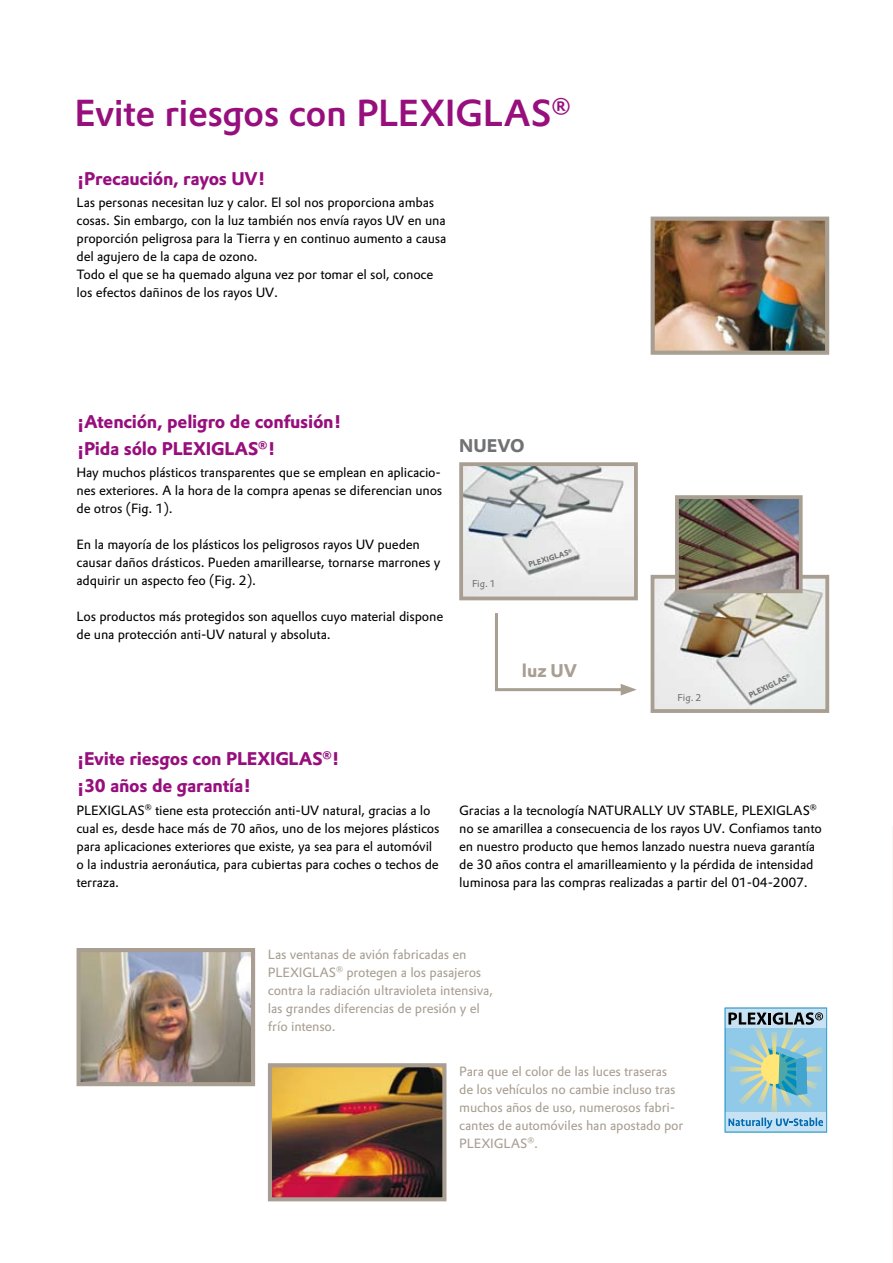
<style>
.page{position:relative;width:893px;height:1263px;background:#fff}
.page>*{position:absolute;margin:0;border:0;box-sizing:border-box;transform-origin:0 0}
.t1{font:36.9px "DTL Prokyon TPRO Medium Regula";letter-spacing:-.015em;color:#970e7d}
.t2{font:700 18px/27px "DTL Prokyon TPRO";letter-spacing:-.015em;color:#970e7d}
.t3{font:700 18px "DTL Prokyon TPRO";color:#707173}
.t4{font:700 18px "DTL Prokyon TPRO";color:#a89e92}
.t5{font:13.2px/18px "DTL Prokyon TPRO";letter-spacing:-.015em;color:#000}
.t6{font:13.2px/18px "DTL Prokyon TPRO";letter-spacing:-.015em;color:#a89e92}
.t7{font:9.6px "DTL Prokyon TPRO";letter-spacing:-.005em;color:#707173}
.t8{font:700 7.65px "DTL Prokyon TPRO";color:#707173}
</style>
<div class="page">
<img style="left:656px;top:222px;width:168px;height:128px">
<div style="left:651px;top:217px;width:178px;height:138px;border:4px solid #a89e92"></div>
<img style="left:464px;top:467px;width:169px;height:128px">
<div style="left:459px;top:462px;width:179px;height:138px;border:4px solid #a89e92"></div>
<img style="left:656px;top:580px;width:168px;height:128px">
<div style="left:651px;top:575px;width:178px;height:138px;border:4px solid #a89e92"></div>
<img style="left:680px;top:500px;width:118px;height:88px">
<div style="left:675px;top:495px;width:128px;height:98px;border:4px solid #a89e92"></div>
<img style="left:273px;top:1068px;width:168px;height:128px">
<div style="left:268px;top:1063px;width:178px;height:138px;border:4px solid #a89e92"></div>
<img style="left:82px;top:953px;width:168px;height:128px">
<div style="left:77px;top:948px;width:178px;height:138px;border:4px solid #a89e92"></div>
<svg style="left:495px;top:613px;width:142px;height:82px"></svg>
<div style="left:725px;top:1008px;width:102px;height:19px;background:#c7e3f3"></div>
<div style="left:725px;top:1112px;width:102px;height:20px;background:#c7e3f3"></div>
<div style="left:725px;top:1007px;width:102px;height:125px;border:1px solid #42a5d0"></div>
<svg style="left:727px;top:1012px;width:97px;height:116px"></svg>
<hr style="left:892px;top:826px;width:1px;height:437px;background:#f8f6f5">
<svg style="left:785px;top:673px;width:5px;height:5px"></svg>
<h1 class="t1" style="left:74px;top:88px;width:498px">Evite riesgos con PLEXIGLAS<sup>®</sup></h1>
<h2 class="t2" style="left:77px;top:164px;width:190px">¡Precaución, rayos UV!</h2>
<p class="t5" style="left:77px;top:193px;width:371px">Las personas necesitan luz y calor. El sol nos proporciona ambas cosas. Sin embargo, con la luz también nos envía rayos UV en una proporción peligrosa para la Tierra y en continuo aumento a causa del agujero de la capa de ozono.<br>Todo el que se ha quemado alguna vez por tomar el sol, conoce los efectos dañinos de los rayos UV.</p>
<h2 class="t2" style="left:77px;top:407px;width:266px">¡Atención, peligro de confusión! ¡Pida sólo PLEXIGLAS<sup>®</sup>!</h2>
<p class="t5" style="left:77px;top:463px;width:367px;text-align:justify">Hay muchos plásticos transparentes que se emplean en aplicacio&shy;nes exteriores. A la hora de la compra apenas se diferencian unos de otros (Fig. 1).</p>
<p class="t5" style="left:77px;top:535px;width:365px">En la mayoría de los plásticos los peligrosos rayos UV pueden causar daños drásticos. Pueden amarillearse, tornarse marrones y adquirir un aspecto feo (Fig. 2).</p>
<p class="t5" style="left:77px;top:607px;width:368px">Los productos más protegidos son aquellos cuyo material dispone de una protección anti-UV natural y absoluta.</p>
<h2 class="t3" style="left:459px;top:433px;width:67px">NUEVO</h2>
<p class="t7" style="left:472px;top:577px;width:25px">Fig. 1</p>
<p class="t8" style="left:527px;top:560px;width:47px;rotate:-17deg">PLEXIGLAS<sup>®</sup></p>
<h2 class="t4" style="left:522px;top:659px;width:57px">luz UV</h2>
<p class="t7" style="left:678px;top:691px;width:25px">Fig. 2</p>
<p class="t8" style="left:747px;top:691px;width:43px;rotate:-26deg">PLEXIGLAS</p>
<h2 class="t2" style="left:77px;top:745px;width:264px">¡Evite riesgos con PLEXIGLAS<sup>®</sup>! ¡30 años de garantía!</h2>
<p class="t5" style="left:77px;top:801px;width:364px">PLEXIGLAS<sup>®</sup> tiene esta protección anti-UV natural, gracias a lo cual es, desde hace más de 70 años, uno de los mejores plásticos para aplicaciones exteriores que existe, ya sea para el automóvil o la industria aeronáutica, para cubiertas para coches o techos de terraza.</p>
<p class="t5" style="left:459px;top:801px;width:364px">Gracias a la tecnología NATURALLY UV STABLE, PLEXIGLAS<sup>® </sup>no se amarillea a consecuencia de los rayos UV. Confiamos tanto en nuestro producto que hemos lanzado nuestra nueva garantía de 30 años contra el amarilleamiento y la pérdida de intensidad luminosa para las compras realizadas a partir del 01-04-2007.</p>
<p class="t6" style="left:268px;top:945px;width:227px">Las ventanas de avión fabricadas en PLEXIGLAS<sup>®</sup> protegen a los pasajeros contra la radiación ultravioleta intensiva, las grandes diferencias de presión y el frío intenso.</p>
<p class="t6" style="left:459px;top:1062px;width:226px">Para que el color de las luces traseras de los vehículos no cambie incluso tras muchos años de uso, numerosos fabri&shy;cantes de automóviles han apostado por PLEXIGLAS<sup>®</sup>.</p>
</div>
